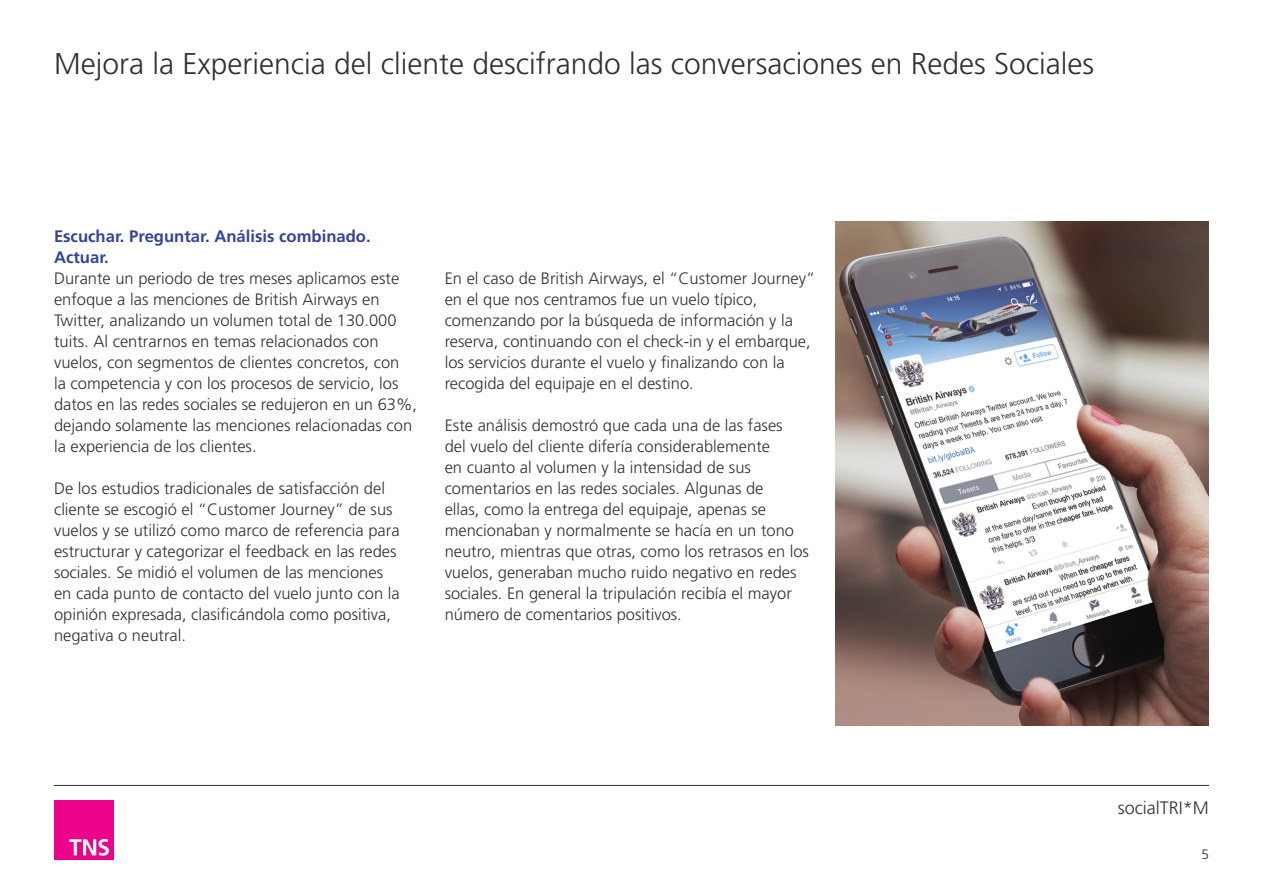
<style>
.page{position:relative;width:1263px;height:893px;background:#fff}
.page>*{position:absolute;margin:0;border:0;box-sizing:border-box;transform-origin:0 0}
.t1{font:300 30px "Frutiger LT Std";color:#313133}
.t2{font:300 18px "Frutiger LT Std";color:#313133}
.body_copy_11pt_14{font:700 16.65px/21px "Frutiger LT Std";color:#364397}
.body_copy_11pt_14-2{font:300 16.5px/21px "Frutiger LT Std";color:#313133}
.t3{font:300 13.5px "Frutiger LT Std";color:#272727}
</style>
<div class="page">
<hr style="left:54px;top:785px;width:1155px;height:1px;background:#313133">
<div style="left:54px;top:800px;width:60px;height:60px;background:#ed028c"></div>
<svg style="left:69px;top:839px;width:40px;height:17px"></svg>
<img style="left:835px;top:221px;width:374px;height:504px">
<h1 class="t1" style="left:54px;top:47px;width:1042px">Mejora la Experiencia del cliente descifrando las conversaciones en Redes Sociales</h1>
<p class="body_copy_11pt_14" style="left:54px;top:226px;width:318px">Escuchar. Preguntar. Análisis combinado.<br>Actuar.</p>
<p class="body_copy_11pt_14-2" style="left:54px;top:268px;width:365px">Durante un periodo de tres meses aplicamos este enfoque a las menciones de British Airways en Twitter, analizando un volumen total de 130.000 tuits. Al centrarnos en temas relacionados con vuelos, con segmentos de clientes concretos, con<br>la competencia y con los procesos de servicio, los datos en las redes sociales se redujeron en un 63%, dejando solamente las menciones relacionadas con la experiencia de los clientes.</p>
<p class="body_copy_11pt_14-2" style="left:54px;top:478px;width:347px">De los estudios tradicionales de satisfacción del cliente se escogió el “Customer Journey” de sus vuelos y se utilizó como marco de referencia para estructurar y categorizar el feedback en las redes sociales. Se midió el volumen de las menciones en cada punto de contacto del vuelo junto con la opinión expresada, clasificándola como positiva, negativa o neutral.</p>
<p class="body_copy_11pt_14-2" style="left:445px;top:268px;width:372px">En el caso de British Airways, el “Customer Journey” en el que nos centramos fue un vuelo típico, comenzando por la búsqueda de información y la reserva, continuando con el check-in y el embarque, los servicios durante el vuelo y finalizando con la recogida del equipaje en el destino.</p>
<p class="body_copy_11pt_14-2" style="left:445px;top:415px;width:366px">Este análisis demostró que cada una de las fases<br>del vuelo del cliente difería considerablemente<br>en cuanto al volumen y la intensidad de sus comentarios en las redes sociales. Algunas de<br>ellas, como la entrega del equipaje, apenas se mencionaban y normalmente se hacía en un tono neutro, mientras que otras, como los retrasos en los vuelos, generaban mucho ruido negativo en redes sociales. En general la tripulación recibía el mayor número de comentarios positivos.</p>
<p class="t2" style="left:1118px;top:797px;width:93px">socialTRI*M</p>
<p class="t3" style="left:1201px;top:846px;width:9px">5</p>
</div>
